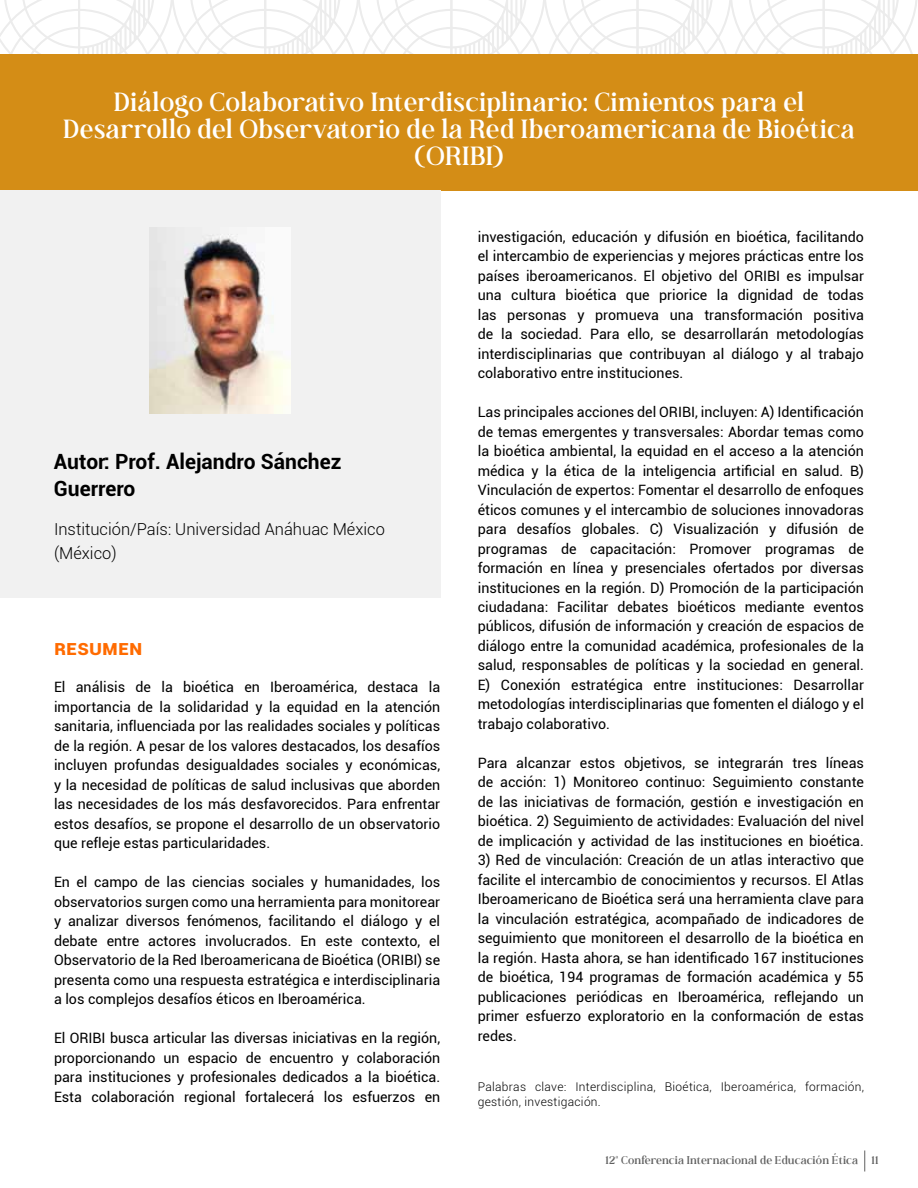
<style>
.page{position:relative;width:918px;height:1188px;background:#fff}
.page>*{position:absolute;margin:0;border:0;box-sizing:border-box;transform-origin:0 0}
.t1{font:21px/27px "Andine";letter-spacing:.025em;color:#fff;text-align:center}
.t2{font:700 21px/27px "Roboto";color:#000}
.t3{font:700 21px "Roboto";color:#ff6b00}
.t4{font:300 16.5px/24px "Roboto";color:#000}
.t5{font:14.25px/19.5px "Roboto";color:#000;text-align:justify}
.t6{font:300 12px/15px "Roboto";letter-spacing:.025em;color:#000}
.t7{font:9px "Andine";letter-spacing:.02em;color:#606060}
</style>
<div class="page">
<svg style="left:0;top:0;width:917px;height:54px"></svg>
<svg style="left:864px;top:1150px;width:1px;height:22px"></svg>
<div style="left:0;top:54px;width:918px;height:136px;background:#d48d16"></div>
<div style="left:0;top:190px;width:440px;height:408px;background:#f1f1f1"></div>
<img style="left:150px;top:227px;width:141px;height:187px">
<h1 class="t1" style="left:63px;top:87px;width:793px">Diálogo Colaborativo Interdisciplinario: Cimientos para el<br>Desarrollo del Observatorio de la Red Iberoamericana de Bioética (ORIBI)</h1>
<h1 class="t2" style="left:54px;top:447px;width:289px">Autor: Prof. Alejandro Sánchez<br>Guerrero</h1>
<p class="t4" style="left:54px;top:516px;width:332px">Institución/País: Universidad Anáhuac México (México)</p>
<h1 class="t3" style="left:54px;top:632px;width:90px">resumen</h1>
<p class="t5" style="left:54px;top:677px;width:388px">El análisis de la bioética en Iberoamérica, destaca la importancia de la solidaridad y la equidad en la atención sanitaria, influenciada por las realidades sociales y políticas de la región. A pesar de los valores destacados, los desafíos incluyen profundas desigualdades sociales y económicas, y la necesidad de políticas de salud inclusivas que aborden las necesidades de los más desfavorecidos. Para enfrentar estos desafíos, se propone el desarrollo de un observatorio que refleje estas particularidades.</p>
<p class="t5" style="left:54px;top:872px;width:388px">En el campo de las ciencias sociales y humanidades, los observatorios surgen como una herramienta para monitorear y analizar diversos fenómenos, facilitando el diálogo y el debate entre actores involucrados. En este contexto, el Observatorio de la Red Iberoamericana de Bioética (ORIBI) se presenta como una respuesta estratégica e interdisciplinaria a los complejos desafíos éticos en Iberoamérica.</p>
<p class="t5" style="left:54px;top:1028px;width:388px">El ORIBI busca articular las diversas iniciativas en la región, proporcionando un espacio de encuentro y colaboración para instituciones y profesionales dedicados a la bioética.<br>Esta colaboración regional fortalecerá los esfuerzos en</p>
<p class="t5" style="left:478px;top:226px;width:388px">investigación, educación y difusión en bioética, facilitando el intercambio de experiencias y mejores prácticas entre los países iberoamericanos. El objetivo del ORIBI es impulsar una cultura bioética que priorice la dignidad de todas las personas y promueva una transformación positiva de la sociedad. Para ello, se desarrollarán metodologías interdisciplinarias que contribuyan al diálogo y al trabajo colaborativo entre instituciones.</p>
<p class="t5" style="left:478px;top:402px;width:388px">Las principales acciones del ORIBI, incluyen: A) Identificación de temas emergentes y transversales: Abordar temas como la bioética ambiental, la equidad en el acceso a la atención médica y la ética de la inteligencia artificial en salud. B)<br>Vinculación de expertos: Fomentar el desarrollo de enfoques éticos comunes y el intercambio de soluciones innovadoras para desafíos globales. C) Visualización y difusión de programas de capacitación: Promover programas de formación en línea y presenciales ofertados por diversas instituciones en la región. D) Promoción de la participación ciudadana: Facilitar debates bioéticos mediante eventos públicos, difusión de información y creación de espacios de diálogo entre la comunidad académica, profesionales de la salud, responsables de políticas y la sociedad en general.<br>E) Conexión estratégica entre instituciones: Desarrollar metodologías interdisciplinarias que fomenten el diálogo y el trabajo colaborativo.</p>
<p class="t5" style="left:478px;top:753px;width:388px">Para alcanzar estos objetivos, se integrarán tres líneas de acción: 1) Monitoreo continuo: Seguimiento constante de las iniciativas de formación, gestión e investigación en bioética. 2) Seguimiento de actividades: Evaluación del nivel de implicación y actividad de las instituciones en bioética.</p>
<p class="t5" style="left:478px;top:850px;width:388px">3) Red de vinculación: Creación de un atlas interactivo que facilite el intercambio de conocimientos y recursos. El Atlas Iberoamericano de Bioética será una herramienta clave para la vinculación estratégica, acompañado de indicadores de seguimiento que monitoreen el desarrollo de la bioética en la región. Hasta ahora, se han identificado 167 instituciones de bioética, 194 programas de formación académica y 55 publicaciones periódicas en Iberoamérica, reflejando un primer esfuerzo exploratorio en la conformación de estas redes.</p>
<p class="t6" style="left:478px;top:1079px;width:388px">Palabras clave: Interdisciplina, Bioética, Iberoamérica, formación, gestión, investigación.</p>
<p class="t7" style="left:605px;top:1152px;width:254px">12ª Conferencia Internacional de Educación Ética</p>
<p class="t7" style="left:872px;top:1152px;width:9px">11</p>
</div>
